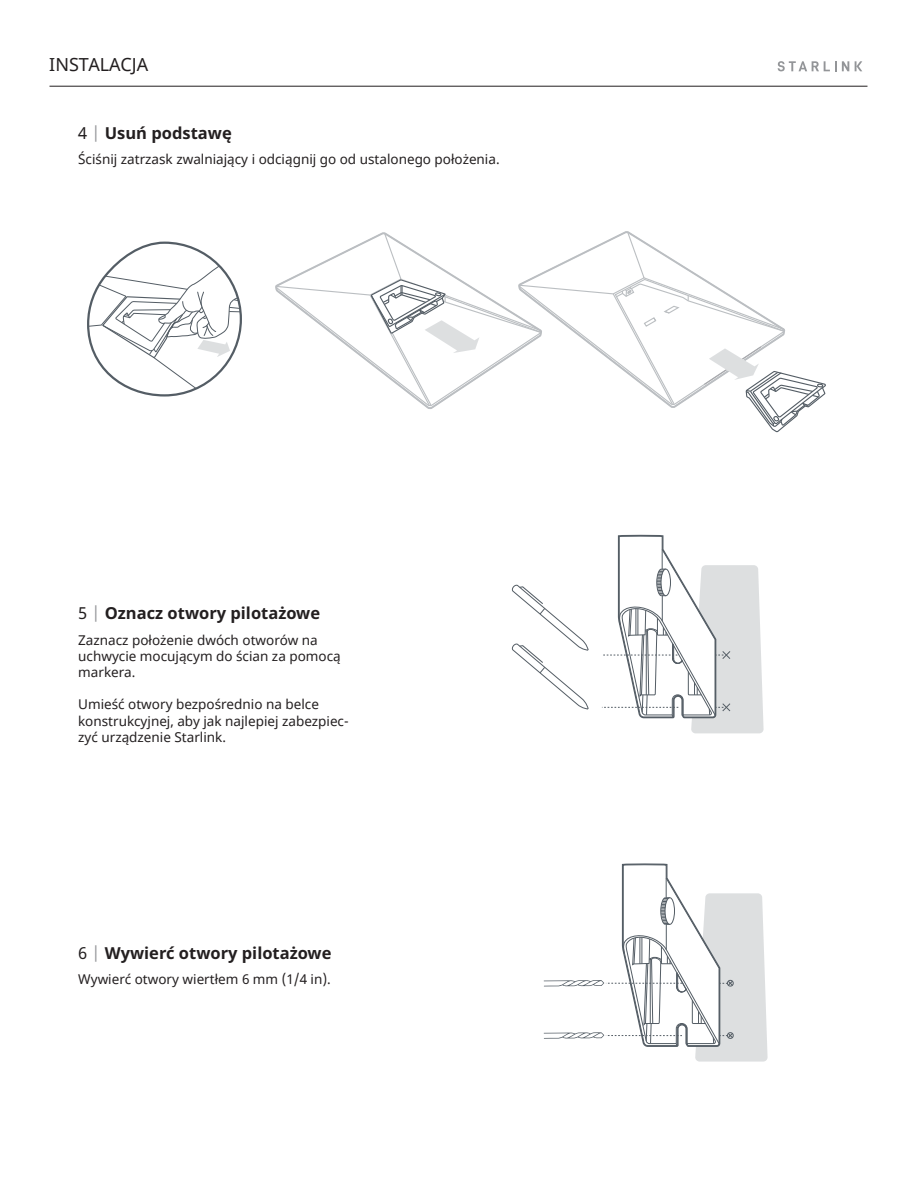
<style>
.page{position:relative;width:918px;height:1188px;background:#fff}
.page>*{position:absolute;margin:0;border:0;box-sizing:border-box;transform-origin:0 0}
.t1{font:18px "Noto Sans";color:#231f20}
.t2{font:700 16.5px "Noto Sans";color:#231f20}
.t3{font:13.5px/16.2px "Noto Sans";color:#231f20}
.s1{font-weight:400}
.s2{font-weight:400;color:#939598}
</style>
<div class="page">
<svg style="left:778px;top:61px;width:71px;height:10px"></svg>
<svg style="left:855px;top:61px;width:7px;height:10px"></svg>
<hr style="left:50px;top:86px;width:817px;height:1px;background:#231f20">
<svg style="left:602px;top:535px;width:162px;height:199px"></svg>
<svg style="left:544px;top:863px;width:224px;height:199px"></svg>
<svg style="left:275px;top:231px;width:551px;height:202px"></svg>
<svg style="left:87px;top:241px;width:155px;height:156px"></svg>
<svg style="left:512px;top:584px;width:77px;height:126px"></svg>
<h1 class="t1" style="left:49px;top:52px;width:101px">INSTALACJA</h1>
<p class="t2" style="left:78px;top:123px;width:155px"><span class="s1">4</span> <span class="s2">|</span> Usuń podstawę</p>
<p class="t3" style="left:78px;top:151px;width:423px">Ściśnij zatrzask zwalniający i odciągnij go od ustalonego położenia.</p>
<p class="t2" style="left:78px;top:604px;width:243px"><span class="s1">5</span> <span class="s2">|</span> Oznacz otwory pilotażowe</p>
<p class="t3" style="left:78px;top:632px;width:264px">Zaznacz położenie dwóch otworów na uchwycie mocującym do ścian za pomocą markera.</p>
<p class="t3" style="left:78px;top:697px;width:272px">Umieść otwory bezpośrednio na belce konstrukcyjnej, aby jak najlepiej zabezpiec&shy;zyć urządzenie Starlink.</p>
<p class="t2" style="left:78px;top:944px;width:255px"><span class="s1">6</span> <span class="s2">|</span> Wywierć otwory pilotażowe</p>
<p class="t3" style="left:78px;top:972px;width:254px">Wywierć otwory wiertłem 6 mm (1/4 in).</p>
</div>
